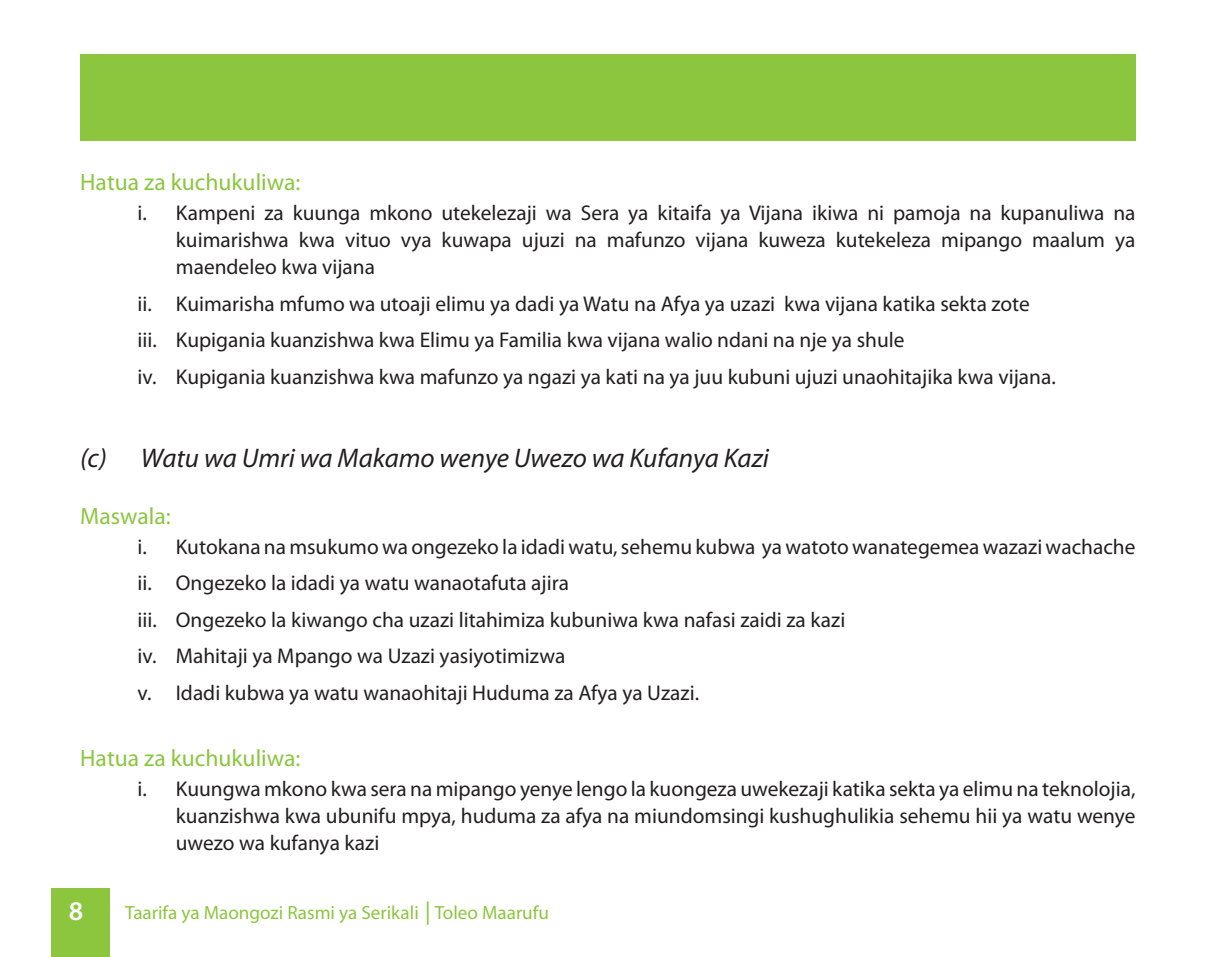
<style>
.page{position:relative;width:1212px;height:957px;background:#fff}
.page>*{position:absolute;margin:0;border:0;box-sizing:border-box;transform-origin:0 0}
.t1{font:italic 27px "Myriad Pro";color:#231f20}
.t2{font:600 27px "Myriad Pro";color:#fff}
.t3{font:23.62px "Myriad Pro";color:#8cc63f}
.t4{font:21.38px/36.7px "Myriad Pro";color:#231f20;text-align:justify}
.t5{font:19.12px "Myriad Pro";color:#8cc63f}
.s1{font-family:"Arial"}
</style>
<div class="page">
<div style="left:51px;top:888px;width:58px;height:69px;background:#8cc63f"></div>
<div style="left:80px;top:54px;width:1055px;height:86px;background:#8cc63f"></div>
<p class="t3" style="left:80px;top:173px;width:222px">Hatua za kuchukuliwa:</p>
<p class="t4" style="left:176px;top:202px;width:961px;line-height:27px;text-indent:-38px">i. Kampeni za kuunga mkono utekelezaji wa Sera ya kitaifa ya Vijana ikiwa ni pamoja na kupanuliwa na kuimarishwa kwa vituo vya kuwapa ujuzi na mafunzo vijana kuweza kutekeleza mipango maalum ya maendeleo kwa vijana</p>
<p class="t4" style="left:138px;top:287px;width:920px;text-align:left">ii. Kuimarisha mfumo wa utoaji elimu ya dadi ya Watu na Afya ya uzazi kwa vijana katika sekta zote<br>iii. Kupigania kuanzishwa kwa Elimu ya Familia kwa vijana walio ndani na nje ya shule<br>iv. Kupigania kuanzishwa kwa mafunzo ya ngazi ya kati na ya juu kubuni ujuzi unaohitajika kwa vijana.</p>
<p class="t1" style="left:80px;top:448px;width:690px">(c) Watu wa Umri wa Makamo wenye Uwezo wa Kufanya Kazi</p>
<p class="t3" style="left:80px;top:507px;width:92px">Maswala:</p>
<p class="t4" style="left:138px;top:530px;width:999px;text-align:left">i. Kutokana na msukumo wa ongezeko la idadi watu, sehemu kubwa ya watoto wanategemea wazazi wachache ii. Ongezeko la idadi ya watu wanaotafuta ajira<br>iii. Ongezeko la kiwango cha uzazi litahimiza kubuniwa kwa nafasi zaidi za kazi<br>iv. Mahitaji ya Mpango wa Uzazi yasiyotimizwa<br>v. Idadi kubwa ya watu wanaohitaji Huduma za Afya ya Uzazi.</p>
<p class="t3" style="left:80px;top:749px;width:222px">Hatua za kuchukuliwa:</p>
<p class="t4" style="left:176px;top:777px;width:961px;line-height:27px;text-indent:-38px">i. Kuungwa mkono kwa sera na mipango yenye lengo la kuongeza uwekezaji katika sekta ya elimu na teknolojia, kuanzishwa kwa ubunifu mpya, huduma za afya na miundomsingi kushughulikia sehemu hii ya watu wenye uwezo wa kufanya kazi</p>
<p class="t2" style="left:69px;top:901px;width:16px">8</p>
<p class="t5" style="left:125px;top:905px;width:425px">Taarifa ya Maongozi Rasmi ya Serikali <span class="s1">│</span>Toleo Maarufu</p>
</div>
